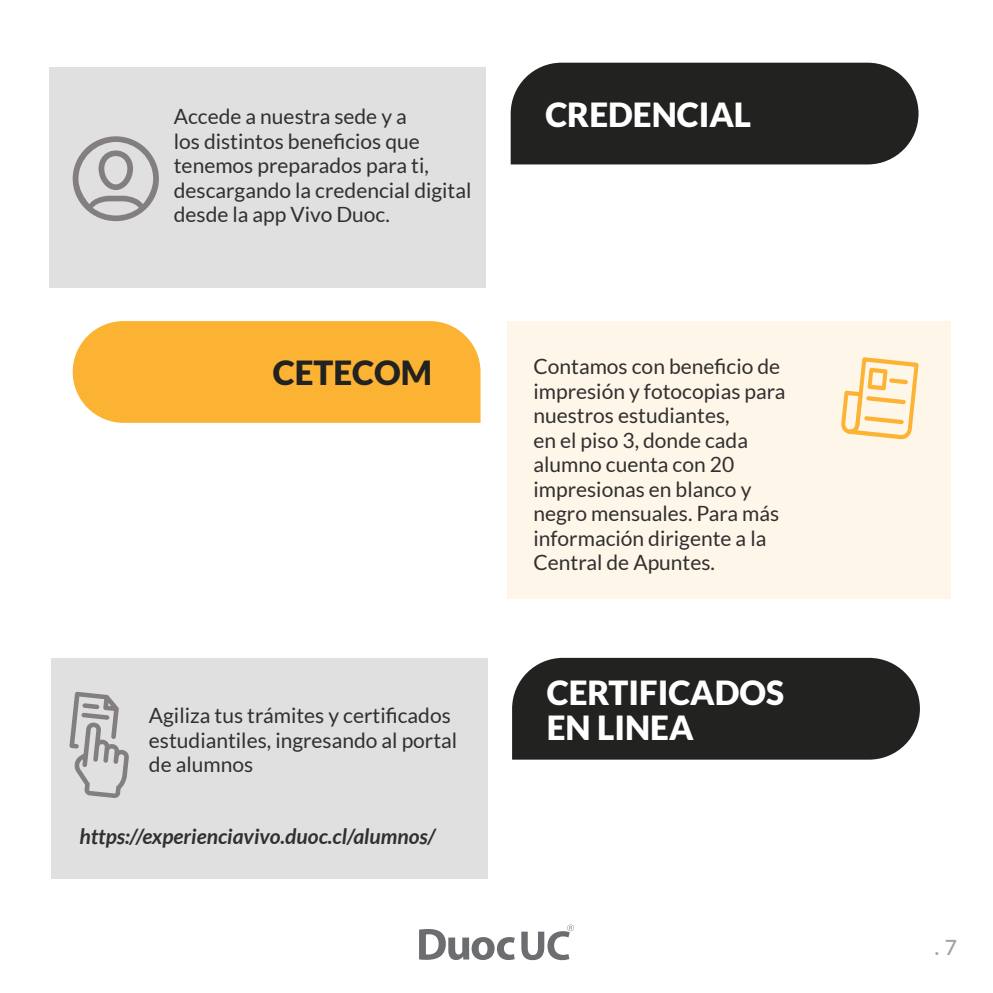
<style>
.page{position:relative;width:993px;height:993px;background:#fff}
.page>*{position:absolute;margin:0;border:0;box-sizing:border-box;transform-origin:0 0}
.t1{font:900 33.25px "Lato";color:#fff}
.t2{font:900 33.25px "Lato";color:#222221}
.t3{font:21px/24.5px "Lato";color:#312f30}
.t4{font:italic 700 21px "Lato";color:#312f30}
.t5{font:600 21px "Lato";color:#a4a1a1}
</style>
<div class="page">
<svg style="left:419px;top:929px;width:95px;height:30px"></svg>
<svg style="left:521px;top:924px;width:52px;height:35px"></svg>
<div style="left:507px;top:321px;width:443px;height:277px;background:#fef6e8"></div>
<div style="left:73px;top:321px;width:407px;height:101px;background:#fcb333"></div>
<svg style="left:841px;top:357px;width:77px;height:82px"></svg>
<div style="left:50px;top:67px;width:436px;height:221px;background:#e0e0e0"></div>
<div style="left:510px;top:63px;width:408px;height:101px;background:#222221"></div>
<svg style="left:73px;top:136px;width:86px;height:85px"></svg>
<div style="left:51px;top:657px;width:436px;height:221px;background:#e0e0e0"></div>
<div style="left:512px;top:657px;width:407px;height:102px;background:#222221"></div>
<svg style="left:69px;top:691px;width:60px;height:107px"></svg>
<p class="t3" style="left:174px;top:104px;width:299px">Accede a nuestra sede y a<br>los distintos beneficios que tenemos preparados para ti, descargando la credencial digital desde la app Vivo Duoc.</p>
<p class="t1" style="left:545px;top:95px;width:207px">CREDENCIAL</p>
<p class="t2" style="left:273px;top:353px;width:161px">CETECOM</p>
<p class="t3" style="left:149px;top:703px;width:310px">Agiliza tus trámites y certificados estudiantiles, ingresando al portal de alumnos</p>
<p class="t4" style="left:79px;top:824px;width:357px">https://experienciavivo.duoc.cl/alumnos/</p>
<p class="t3" style="left:533px;top:354px;width:248px">Contamos con beneficio de</p>
<p class="t3" style="left:533px;top:378px;width:253px">impresión y fotocopias para</p>
<p class="t3" style="left:533px;top:403px;width:247px">nuestros estudiantes,<br>en el piso 3, donde cada alumno cuenta con 20 impresionas en blanco y negro mensuales. Para más información dirigente a la<br>Central de Apuntes.</p>
<p class="t1" style="left:546px;top:672px;width:239px">CERTIFICADOS</p>
<p class="t1" style="left:546px;top:707px;width:148px">EN LINEA</p>
<p class="t5" style="left:934px;top:932px;width:24px">. 7</p>
</div>
